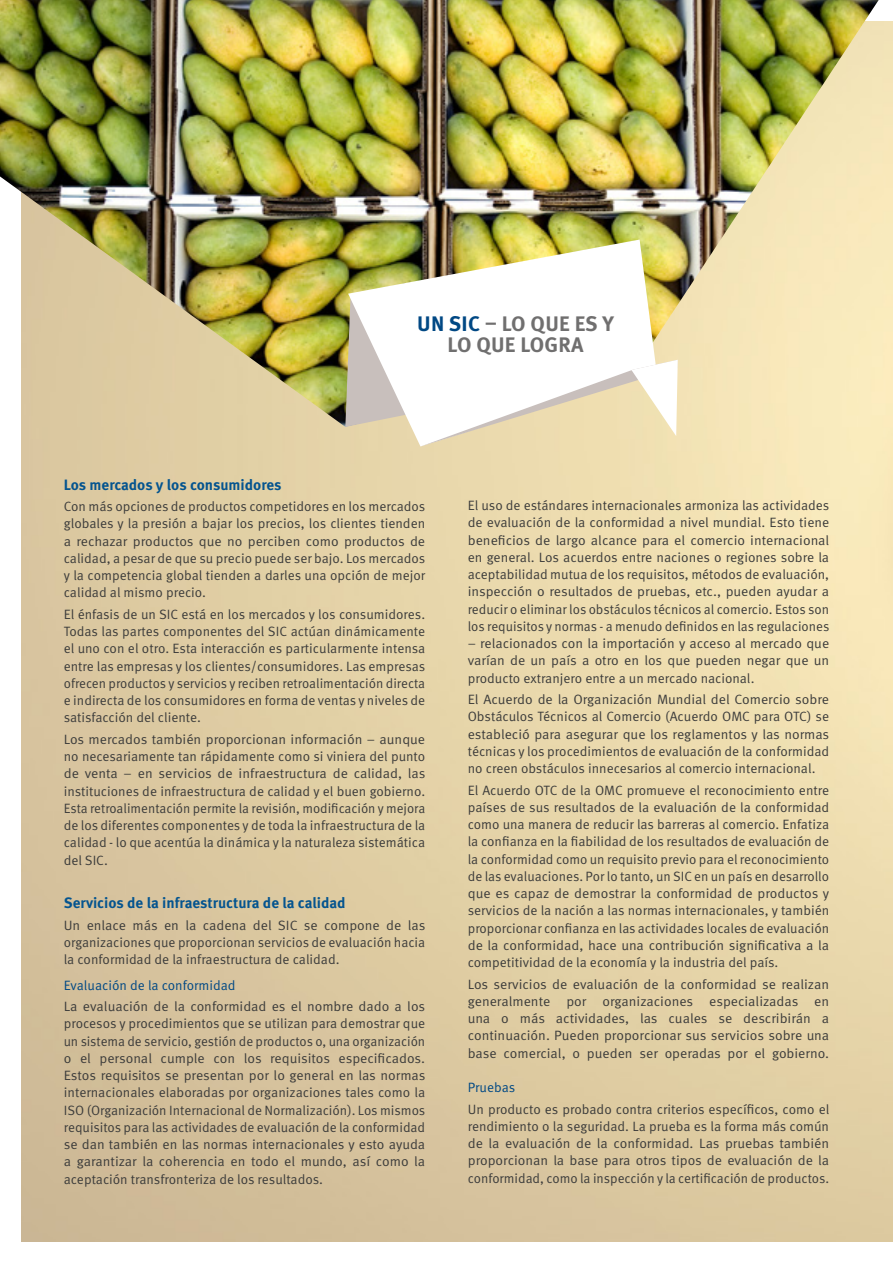
<style>
.page{position:relative;width:893px;height:1263px;background:#fff}
.page>*{position:absolute;margin:0;border:0;box-sizing:border-box;transform-origin:0 0}
.t1{font:700 21px/21px "Meta Pro";letter-spacing:.01em;color:#706f6f;text-align:center}
.t2{font:700 15px "Meta Pro";color:#04548f}
.t3{font:13.5px/17.2px "Meta Pro";color:#3c3c3b;text-align:justify}
.t4{font:13.5px "Meta Pro";color:#004884}
.s1{color:#004884}
</style>
<div class="page">
<img style="left:0;top:0;width:879px;height:427px">
<img style="left:348px;top:240px;width:309px;height:42px">
<svg style="left:345px;top:282px;width:333px;height:164px"></svg>
<h1 class="t1" style="left:417px;top:313px;width:198px"><span class="s1">UN SIC</span> – LO QUE ES Y<br>LO QUE LOGRA</h1>
<p class="t2" style="left:64px;top:475px;width:219px">Los mercados y los consumidores</p>
<p class="t3" style="left:64px;top:498px;width:363px">Con más opciones de productos competidores en los mercados globales y la presión a bajar los precios, los clientes tienden a rechazar productos que no perciben como productos de calidad, a pesar de que su precio puede ser bajo. Los mercados y la competencia global tienden a darles una opción de mejor calidad al mismo precio.</p>
<p class="t3" style="left:64px;top:606px;width:363px">El énfasis de un SIC está en los mercados y los consumidores.<br>Todas las partes componentes del SIC actúan dinámicamente el uno con el otro. Esta interacción es particularmente intensa entre las empresas y los clientes/consumidores. Las empresas ofrecen productos y servicios y reciben retroalimentación directa e indirecta de los consumidores en forma de ventas y niveles de satisfacción del cliente.</p>
<p class="t3" style="left:64px;top:731px;width:363px">Los mercados también proporcionan información – aunque no necesariamente tan rápidamente como si viniera del punto de venta – en servicios de infraestructura de calidad, las instituciones de infraestructura de calidad y el buen gobierno.<br>Esta retroalimentación permite la revisión, modificación y mejora de los diferentes componentes y de toda la infraestructura de la calidad - lo que acentúa la dinámica y la naturaleza sistemática del SIC.</p>
<p class="t2" style="left:64px;top:893px;width:283px">Servicios de la infraestructura de la calidad</p>
<p class="t3" style="left:64px;top:917px;width:363px">Un enlace más en la cadena del SIC se compone de las organizaciones que proporcionan servicios de evaluación hacia la conformidad de la infraestructura de calidad.</p>
<p class="t4" style="left:64px;top:976px;width:173px">Evaluación de la conformidad</p>
<p class="t3" style="left:64px;top:998px;width:363px">La evaluación de la conformidad es el nombre dado a los procesos y procedimientos que se utilizan para demostrar que un sistema de servicio, gestión de productos o, una organización o el personal cumple con los requisitos especificados.<br>Estos requisitos se presentan por lo general en las normas internacionales elaboradas por organizaciones tales como la ISO (Organización Internacional de Normalización). Los mismos requisitos para las actividades de evaluación de la conformidad se dan también en las normas internacionales y esto ayuda a garantizar la coherencia en todo el mundo, así como la aceptación transfronteriza de los resultados.</p>
<p class="t3" style="left:468px;top:497px;width:363px">El uso de estándares internacionales armoniza las actividades de evaluación de la conformidad a nivel mundial. Esto tiene beneficios de largo alcance para el comercio internacional en general. Los acuerdos entre naciones o regiones sobre la aceptabilidad mutua de los requisitos, métodos de evaluación, inspección o resultados de pruebas, etc., pueden ayudar a reducir o eliminar los obstáculos técnicos al comercio. Estos son los requisitos y normas - a menudo definidos en las regulaciones</p>
<p class="t3" style="left:468px;top:635px;width:363px">– relacionados con la importación y acceso al mercado que varían de un país a otro en los que pueden negar que un producto extranjero entre a un mercado nacional.</p>
<p class="t3" style="left:468px;top:691px;width:363px">El Acuerdo de la Organización Mundial del Comercio sobre Obstáculos Técnicos al Comercio (Acuerdo OMC para OTC) se estableció para asegurar que los reglamentos y las normas técnicas y los procedimientos de evaluación de la conformidad no creen obstáculos innecesarios al comercio internacional.</p>
<p class="t3" style="left:468px;top:782px;width:363px">El Acuerdo OTC de la OMC promueve el reconocimiento entre países de sus resultados de la evaluación de la conformidad como una manera de reducir las barreras al comercio. Enfatiza la confianza en la fiabilidad de los resultados de evaluación de la conformidad como un requisito previo para el reconocimiento de las evaluaciones. Por lo tanto, un SIC en un país en desarrollo que es capaz de demostrar la conformidad de productos y servicios de la nación a las normas internacionales, y también proporcionar confianza en las actividades locales de evaluación de la conformidad, hace una contribución significativa a la competitividad de la economía y la industria del país.</p>
<p class="t3" style="left:468px;top:976px;width:363px">Los servicios de evaluación de la conformidad se realizan generalmente por organizaciones especializadas en una o más actividades, las cuales se describirán a continuación. Pueden proporcionar sus servicios sobre una base comercial, o pueden ser operadas por el gobierno.</p>
<p class="t4" style="left:468px;top:1079px;width:49px">Pruebas</p>
<p class="t3" style="left:468px;top:1101px;width:363px">Un producto es probado contra criterios específicos, como el rendimiento o la seguridad. La prueba es la forma más común de la evaluación de la conformidad. Las pruebas también proporcionan la base para otros tipos de evaluación de la conformidad, como la inspección y la certificación de productos.</p>
</div>
